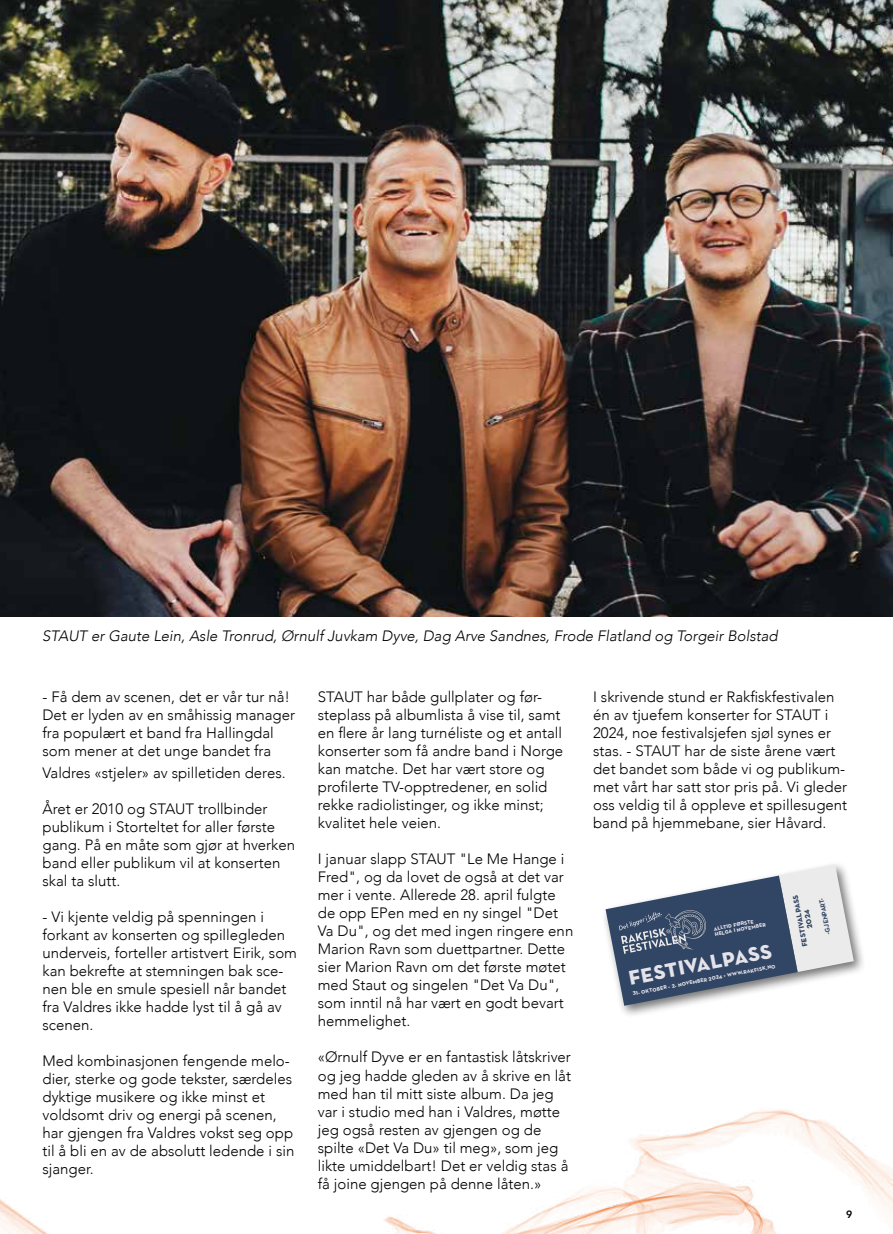
<style>
.page{position:relative;width:893px;height:1234px;background:#fff}
.page>*{position:absolute;margin:0;border:0;box-sizing:border-box;transform-origin:0 0}
.t1{font:26.55px "Neutra Text Bold SC";color:#e4e3ea}
.t2{font:300 15px/18px "Avenir";color:#000}
.t3{font:italic 300 15px "Avenir";color:#000}
.t4{font:800 10.5px "Avenir";color:#000}
.t5{font:9.6px/8.1px "Neutra Text Bold SC";color:#314564;text-align:center}
.t6{font:6.75px/5.4px "Neutra Text Bold SC";color:#e4e3ea}
.t7{font:6.75px "Neutra Text Bold SC";color:#314564}
</style>
<div class="page">
<img style="left:0;top:1199px;width:47px;height:34px">
<img style="left:383px;top:1110px;width:510px;height:123px">
<img style="left:0;top:0;width:893px;height:617px">
<div style="left:601px;top:860px;width:266px;height:158px;background:#000;opacity:.55"></div>
<svg style="left:605px;top:864px;width:249px;height:141px"></svg>
<p class="t3" style="left:42px;top:626px;width:737px">STAUT er Gaute Lein, Asle Tronrud, Ørnulf Juvkam Dyve, Dag Arve Sandnes, Frode Flatland og Torgeir Bolstad</p>
<p class="t2" style="left:43px;top:688px;width:254px">- Få dem av scenen, det er vår tur nå!<br>Det er lyden av en småhissig manager fra populært et band fra Hallingdal som mener at det unge bandet fra</p>
<p class="t2" style="left:43px;top:763px;width:245px">Valdres «stjeler» av spilletiden deres.</p>
<p class="t2" style="left:43px;top:799px;width:254px">Året er 2010 og STAUT trollbinder publikum i Storteltet for aller første gang. På en måte som gjør at hverken band eller publikum vil at konserten skal ta slutt.</p>
<p class="t2" style="left:43px;top:907px;width:256px">- Vi kjente veldig på spenningen i forkant av konserten og spillegleden underveis, forteller artistvert Eirik, som kan bekrefte at stemningen bak sce&shy;nen ble en smule spesiell når bandet fra Valdres ikke hadde lyst til å gå av scenen.</p>
<p class="t2" style="left:43px;top:1051px;width:253px">Med kombinasjonen fengende melo&shy;dier, sterke og gode tekster, særdeles dyktige musikere og ikke minst et voldsomt driv og energi på scenen, har gjengen fra Valdres vokst seg opp til å bli en av de absolutt ledende i sin sjanger.</p>
<p class="t2" style="left:318px;top:688px;width:247px">STAUT har både gullplater og før&shy;steplass på albumlista å vise til, samt en flere år lang turnéliste og et antall konserter som få andre band i Norge kan matche. Det har vært store og profilerte TV-opptredener, en solid rekke radiolistinger, og ikke minst; kvalitet hele veien.</p>
<p class="t2" style="left:318px;top:850px;width:257px">I januar slapp STAUT "Le Me Hange i<br>Fred", og da lovet de også at det var mer i vente. Allerede 28. april fulgte de opp EPen med en ny singel "Det<br>Va Du", og det med ingen ringere enn<br>Marion Ravn som duettpartner. Dette sier Marion Ravn om det første møtet med Staut og singelen "Det Va Du", som inntil nå har vært en godt bevart hemmelighet.</p>
<p class="t2" style="left:318px;top:1048px;width:255px">«Ørnulf Dyve er en fantastisk låtskriver og jeg hadde gleden av å skrive en låt med han til mitt siste album. Da jeg var i studio med han i Valdres, møtte jeg også resten av gjengen og de spilte «Det Va Du» til meg», som jeg likte umiddelbart! Det er veldig stas å få joine gjengen på denne låten.»</p>
<p class="t2" style="left:593px;top:688px;width:255px">I skrivende stund er Rakfiskfestivalen én av tjuefem konserter for STAUT i 2024, noe festivalsjefen sjøl synes er stas. - STAUT har de siste årene vært det bandet som både vi og publikum&shy;met vårt har satt stor pris på. Vi gleder oss veldig til å oppleve et spillesugent band på hjemmebane, sier Håvard.</p>
<p class="t6" style="left:713px;top:925px;width:54px;rotate:-11deg">alltid første helga i november</p>
<p class="t6" style="left:632px;top:990px;width:147px;rotate:-11deg">31. oktober - 2. november 2024 • www.rakfi sk.no</p>
<h1 class="t1" style="left:625px;top:959px;width:147px;rotate:-11deg">festivalpass</h1>
<p class="t5" style="left:800px;top:947px;width:54px;rotate:-101deg">festivalpass<br>2024</p>
<p class="t7" style="left:824px;top:934px;width:40px;rotate:-101deg">-GJENPART-</p>
<p class="t4" style="left:846px;top:1205px;width:8px">9</p>
</div>
